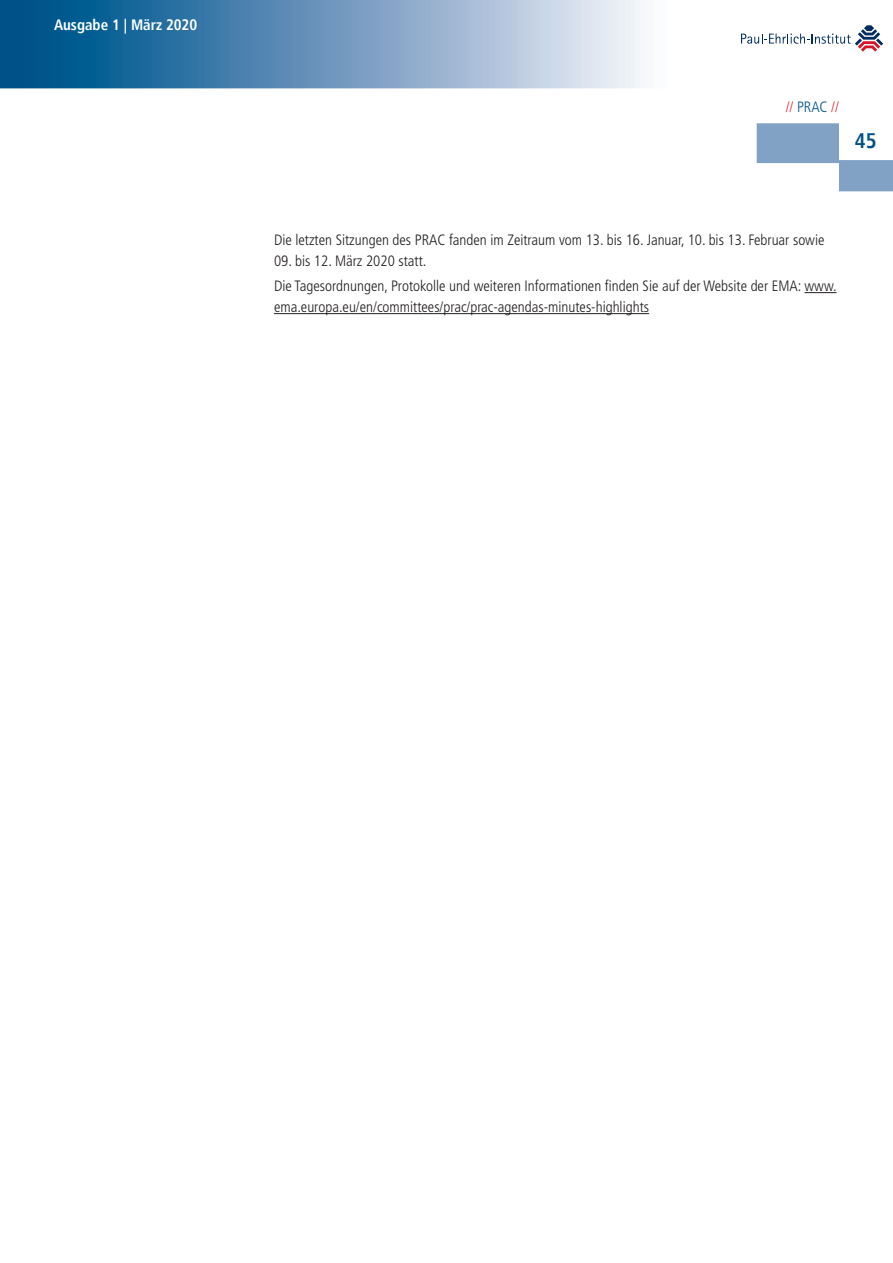
<style>
.page{position:relative;width:893px;height:1263px;background:#fff}
.page>*{position:absolute;margin:0;border:0;box-sizing:border-box;transform-origin:0 0}
.t1{font:700 condensed 21px "Frutiger";color:#005187}
.t2{font:300 condensed 15px/25.2px "Frutiger LT";color:#231f20}
.t3{font:700 condensed 15px "Frutiger";color:#fff}
.t4{font:300 condensed 15px "Frutiger LT";color:#e51a23}
.s1{color:#005187}
</style>
<div class="page">
<div style="left:757px;top:123px;width:82px;height:40px;background:#81a1c5;border:2px solid #81a1c5"></div>
<div style="left:839px;top:160px;width:54px;height:31px;background:#81a1c5"></div>
<svg style="left:741px;top:25px;width:142px;height:27px"></svg>
<svg style="left:0;top:0;width:646px;height:88px;background:#6b98bd"></svg>
<hr style="left:804px;top:292px;width:33px;height:1px;background:#231f20">
<hr style="left:274px;top:313px;width:375px;height:1px;background:#231f20">
<p class="t3" style="left:54px;top:16px;width:145px">Ausgabe 1 | März 2020</p>
<p class="t4" style="left:786px;top:98px;width:55px">// <span class="s1">PRAC</span> //</p>
<h1 class="t1" style="left:855px;top:128px;width:23px">45</h1>
<p class="t2" style="left:274px;top:227px;width:552px">Die letzten Sitzungen des PRAC fanden im Zeitraum vom 13. bis 16. Januar, 10. bis 13. Februar sowie</p>
<p class="t2" style="left:274px;top:248px;width:564px">09. bis 12. März 2020 statt.<br>Die Tagesordnungen, Protokolle und weiteren Informationen finden Sie auf der Website der EMA: www.</p>
<p class="t2" style="left:274px;top:295px;width:377px">ema.europa.eu/en/committees/prac/prac-agendas-minutes-highlights</p>
</div>
